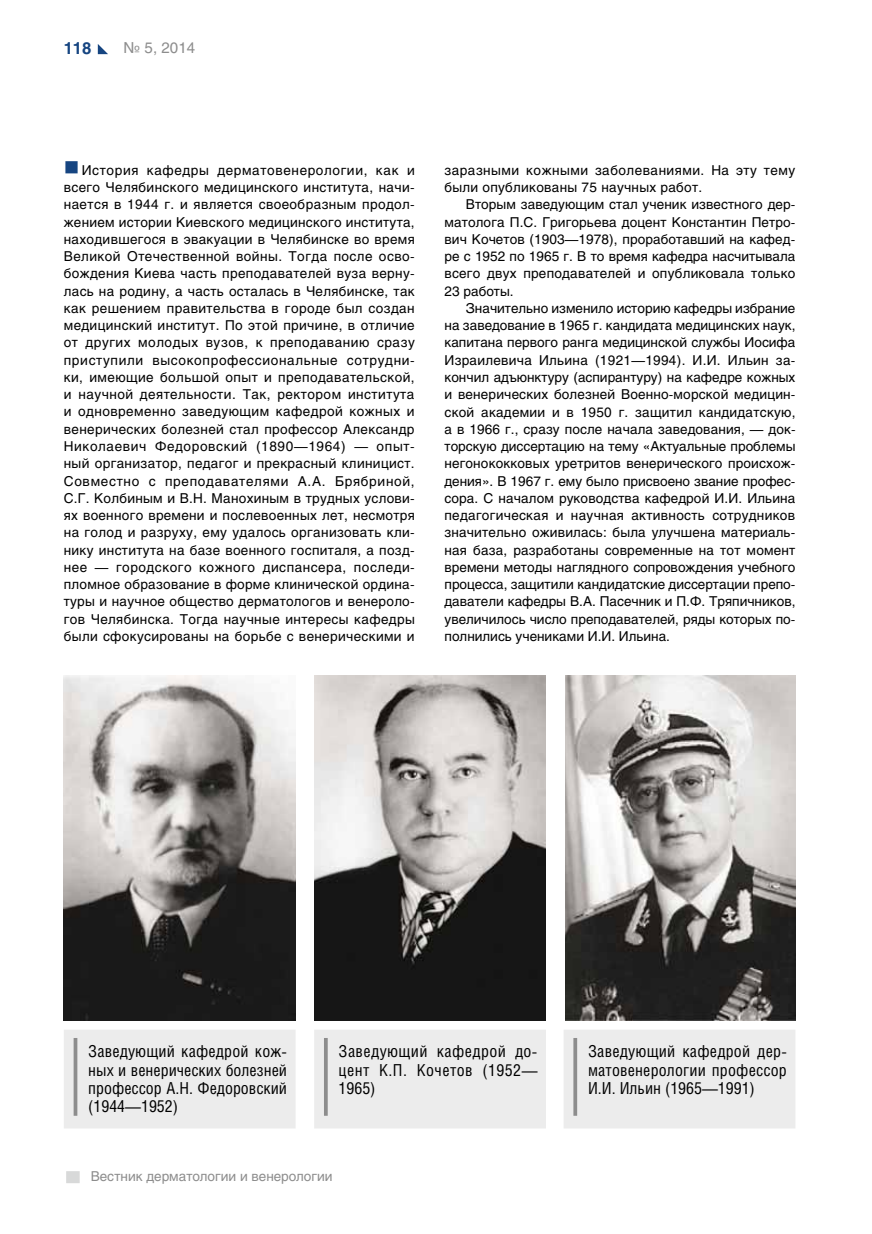
<style>
.page{position:relative;width:872px;height:1234px;background:#fff}
.page>*{position:absolute;margin:0;border:0;box-sizing:border-box;transform-origin:0 0}
.t1{font:16.5px/18.1px "Helios Cond C";letter-spacing:.01em;color:#000;text-align:justify}
.t2{font:700 16.5px "Helios C";color:#164581}
.t3{font:15px "Helios C";color:#8d8d8d}
.t4{font:13.5px/17.2px "Helios C";letter-spacing:.02em;color:#000;text-align:justify}
.t5{font:13.5px "Helios C";color:#8d8d8d}
</style>
<div class="page">
<div style="left:66px;top:1170px;width:14px;height:12px;background:#d8d9d9"></div>
<svg style="left:98px;top:44px;width:10px;height:10px"></svg>
<img style="left:64px;top:675px;width:231px;height:345px">
<img style="left:314px;top:675px;width:232px;height:345px">
<img style="left:566px;top:675px;width:229px;height:345px">
<div style="left:64px;top:1030px;width:232px;height:98px;background:#ececec"></div>
<hr style="left:74px;top:1037px;width:3px;height:78px;background:#8d8d8d">
<div style="left:314px;top:1030px;width:232px;height:98px;background:#ececec"></div>
<svg style="left:324px;top:1037px;width:4px;height:78px"></svg>
<div style="left:564px;top:1030px;width:231px;height:98px;background:#ececec"></div>
<svg style="left:573px;top:1037px;width:4px;height:78px"></svg>
<p class="t2" style="left:64px;top:38px;width:29px">118</p>
<p class="t3" style="left:124px;top:39px;width:73px">№ 5, 2014</p>
<p class="t4" style="left:64px;top:161px;width:352px;text-indent:18px">История кафедры дерматовенерологии, как и всего Челябинского медицинского института, начи&shy;нается в 1944 г. и является своеобразным продол&shy;жением истории Киевского медицинского института, находившегося в эвакуации в Челябинске во время Великой Отечественной войны. Тогда после осво&shy;бождения Киева часть преподавателей вуза верну&shy;лась на родину, а часть осталась в Челябинске, так как решением правительства в городе был создан медицинский институт. По этой причине, в отличие от других молодых вузов, к преподаванию сразу приступили высокопрофессиональные сотрудни&shy;ки, имеющие большой опыт и преподавательской, и научной деятельности. Так, ректором института и одновременно заведующим кафедрой кожных и венерических болезней стал профессор Александр Николаевич Федоровский (1890—1964) — опыт&shy;ный организатор, педагог и прекрасный клиницист.<br>Совместно с преподавателями А.А. Брябриной, С.Г. Колбиным и В.Н. Манохиным в трудных услови&shy;ях военного времени и послевоенных лет, несмотря на голод и разруху, ему удалось организовать кли&shy;нику института на базе военного госпиталя, а позд&shy;нее — городского кожного диспансера, последи&shy;пломное образование в форме клинической ордина&shy;туры и научное общество дерматологов и венероло&shy;гов Челябинска. Тогда научные интересы кафедры были сфокусированы на борьбе с венерическими и</p>
<p class="t4" style="left:444px;top:161px;width:352px">заразными кожными заболеваниями. На эту тему были опубликованы 75 научных работ.</p>
<p class="t4" style="left:444px;top:196px;width:352px;text-indent:21px">Вторым заведующим стал ученик известного дер&shy;матолога П.С. Григорьева доцент Константин Петро&shy;вич Кочетов (1903—1978), проработавший на кафед&shy;ре с 1952 по 1965 г. В то время кафедра насчитывала всего двух преподавателей и опубликовала только 23 работы.</p>
<p class="t4" style="left:444px;top:299px;width:352px;text-indent:21px">Значительно изменило историю кафедры избрание на заведование в 1965 г. кандидата медицинских наук, капитана первого ранга медицинской службы Иосифа Израилевича Ильина (1921—1994). И.И. Ильин за&shy;кончил адъюнктуру (аспирантуру) на кафедре кожных и венерических болезней Военно-морской медицин&shy;ской академии и в 1950 г. защитил кандидатскую, а в 1966 г., сразу после начала заведования, — док&shy;торскую диссертацию на тему «Актуальные проблемы негонококковых уретритов венерического происхож&shy;дения». В 1967 г. ему было присвоено звание профес&shy;сора. С началом руководства кафедрой И.И. Ильина педагогическая и научная активность сотрудников значительно оживилась: была улучшена материаль&shy;ная база, разработаны современные на тот момент времени методы наглядного сопровождения учебного процесса, защитили кандидатские диссертации препо&shy;даватели кафедры В.А. Пасечник и П.Ф. Тряпичников, увеличилось число преподавателей, ряды которых по&shy;полнились учениками И.И. Ильина.</p>
<p class="t1" style="left:88px;top:1041px;width:200px">Заведующий кафедрой кож&shy;ных и венерических болезней профессор А.Н. Федоровский (1944—1952)</p>
<p class="t1" style="left:338px;top:1041px;width:200px">Заведующий кафедрой до&shy;цент К.П. Кочетов (1952— 1965)</p>
<p class="t1" style="left:588px;top:1041px;width:200px">Заведующий кафедрой дер&shy;матовенерологии профессор И.И. Ильин (1965—1991)</p>
<p class="t5" style="left:91px;top:1168px;width:243px">Вестник дерматологии и венерологии</p>
</div>
